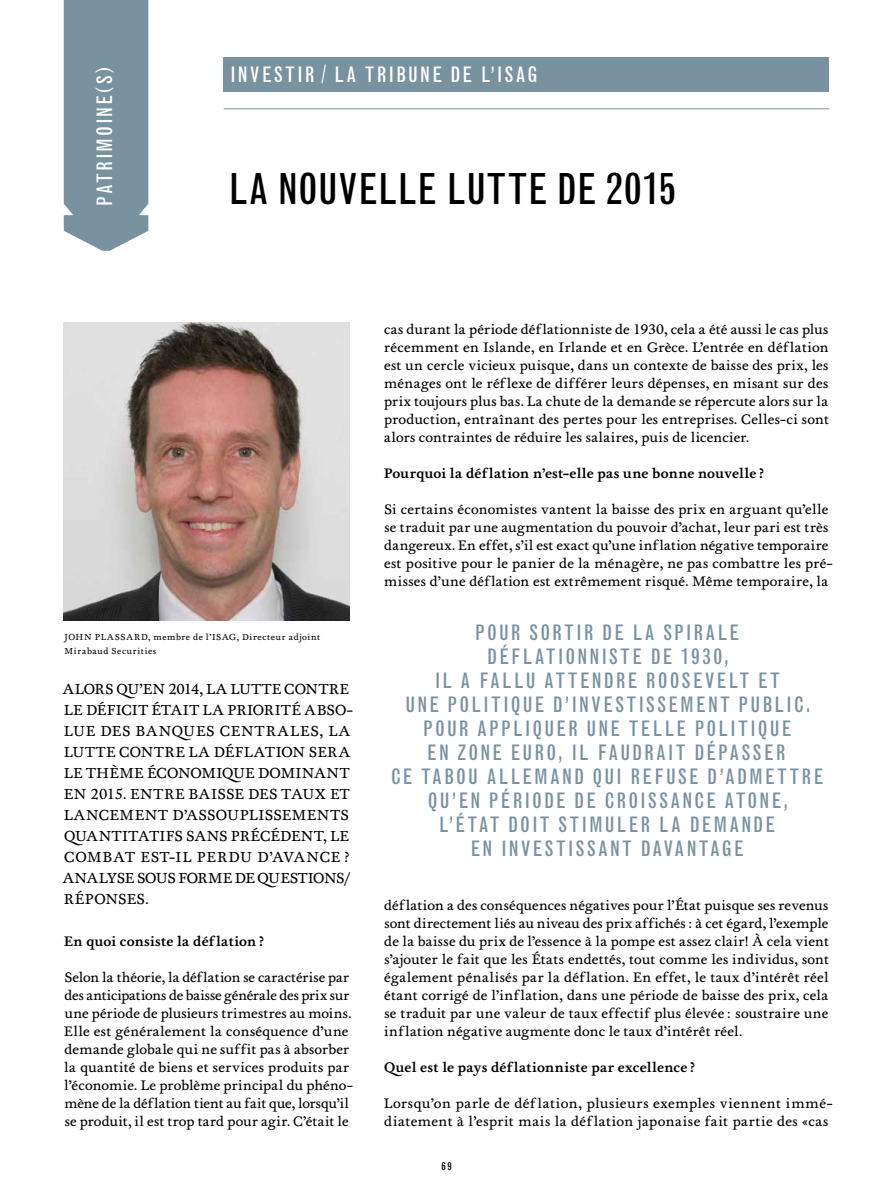
<style>
.page{position:relative;width:893px;height:1191px;background:#fff}
.page>*{position:absolute;margin:0;border:0;box-sizing:border-box;transform-origin:0 0}
.t1{font:condensed 42px "Grotesque";letter-spacing:.005em;color:#000}
.t2{font:condensed 21px/24px "Grotesque";letter-spacing:.095em;color:#7892a0;text-align:center}
.t3{font:condensed 21px "Grotesque";letter-spacing:.09em;color:#fff}
.t4{font:15px/21px "Foundry Wilson";letter-spacing:.17em;color:#000}
.t5{font:14.25px/18px "Foundry Wilson";letter-spacing:.025em;color:#000}
.t6{font:500 14.25px "Foundry Wilson";letter-spacing:.01em;color:#000}
.t7{font:condensed 10.5px "Grotesque";color:#000}
.t8{font:9px "Foundry Wilson";letter-spacing:.08em;color:#000}
</style>
<div class="page">
<div style="left:64px;top:0;width:84px;height:251px;background:#7892a0"></div>
<hr style="left:224px;top:108px;width:605px;height:1px;background:#7892a0">
<div style="left:224px;top:57px;width:605px;height:34px;background:#7892a0"></div>
<img style="left:64px;top:322px;width:286px;height:298px">
<h2 class="t3" style="left:93px;top:205px;width:140px;rotate:-90deg">PATRIMOINE(S)</h2>
<h2 class="t3" style="left:230px;top:62px;width:309px">INVESTIR / LA TRIBUNE DE L’ISAG</h2>
<h1 class="t1" style="left:228px;top:165px;width:71px">LA NOUVELLE</h1>
<h1 class="t1" style="left:446px;top:165px;width:21px">LUTTE</h1>
<h1 class="t1" style="left:557px;top:165px;width:121px">DE 2015</h1>
<p class="t8" style="left:64px;top:632px;width:155px">John Pla ssard, membre de l’ISAG</p>
<p class="t8" style="left:237px;top:632px;width:85px">, Directeur adjoint</p>
<p class="t8" style="left:64px;top:645px;width:93px">Mirabaud Securities</p>
<p class="t4" style="left:62px;top:679px;width:292px">Alors qu’en 2014, la lutte contre le déficit était la priorité abso&shy;lue des banques centrales, la lutte contre la déflation sera le thème économique dominant en 2015. Entre baisse des taux et lancement d’assouplissements quantitatifs sans précédent, le combat est-il perdu d’avance ?<br>Analyse sous forme de questions/ réponses.</p>
<p class="t6" style="left:64px;top:933px;width:202px">En quoi consiste la déflation?</p>
<p class="t5" style="left:64px;top:968px;width:290px">Selon la théorie, la déflation se caractérise par des anticipations de baisse générale des prix sur une période de plusieurs trimestres au moins.<br>Elle est généralement la conséquence d’une demande globale qui ne suffit pas à absorber la quantité de biens et services produits par l’économie. Le problème principal du phéno&shy;mène de la déflation tient au fait que, lorsqu’il se produit, il est trop tard pour agir. C’était le</p>
<p class="t5" style="left:384px;top:320px;width:446px;text-align:justify">cas durant la période déflationniste de 1930, cela a été aussi le cas plus récemment en Islande, en Irlande et en Grèce. L’entrée en déflation est un cercle vicieux puisque, dans un contexte de baisse des prix, les ménages ont le réflexe de différer leurs dépenses, en misant sur des prix toujours plus bas. La chute de la demande se répercute alors sur la production, entraînant des pertes pour les entreprises. Celles-ci sont alors contraintes de réduire les salaires, puis de licencier.</p>
<p class="t6" style="left:384px;top:465px;width:382px">Pourquoi la déflation n’est-elle pas une bonne nouvelle ?</p>
<p class="t5" style="left:384px;top:500px;width:450px">Si certains économistes vantent la baisse des prix en arguant qu’elle se traduit par une augmentation du pouvoir d’achat, leur pari est très dangereux. En effet, s’il est exact qu’une inflation négative temporaire est positive pour le panier de la ménagère, ne pas combattre les pré&shy;misses d’une déflation est extrêmement risqué. Même temporaire, la</p>
<p class="t2" style="left:391px;top:621px;width:434px">POUR SORTIR DE LA SPIRALE<br>DÉFLATIONNISTE DE 1930,<br>IL A FALLU ATTENDRE ROOSEVELT ET<br>UNE POLITIQUE D’INVESTISSEMENT PUBLIC.<br>POUR APPLIQUER UNE TELLE POLITIQUE<br>EN ZONE EURO, IL FAUDRAIT DÉPASSER<br>CE TABOU ALLEMAND QUI REFUSE D’ADMETTRE<br>QU’EN PÉRIODE DE CROISSANCE ATONE,<br>L’É TAT DOIT STIMULER LA DEMANDE<br>EN INVESTISSANT DAVANTAGE</p>
<p class="t5" style="left:384px;top:896px;width:446px;text-align:justify">déflation a des conséquences négatives pour l’État puisque ses revenus sont directement liés au niveau des prix affichés: à cet égard, l’exemple de la baisse du prix de l’essence à la pompe est assez clair! À cela vient s’ajouter le fait que les États endettés, tout comme les individus, sont également pénalisés par la déflation. En effet, le taux d’intérêt réel étant corrigé de l’inflation, dans une période de baisse des prix, cela se traduit par une valeur de taux effectif plus élevée : soustraire une inflation négative augmente donc le taux d’intérêt réel.</p>
<p class="t6" style="left:384px;top:1059px;width:313px">Quel est le pays déflationniste par excellence ?</p>
<p class="t5" style="left:384px;top:1094px;width:450px">Lorsqu’on parle de déflation, plusieurs exemples viennent immé&shy;diatement à l’esprit mais la déflation japonaise fait partie des «cas</p>
<p class="t7" style="left:442px;top:1160px;width:12px">69</p>
</div>
